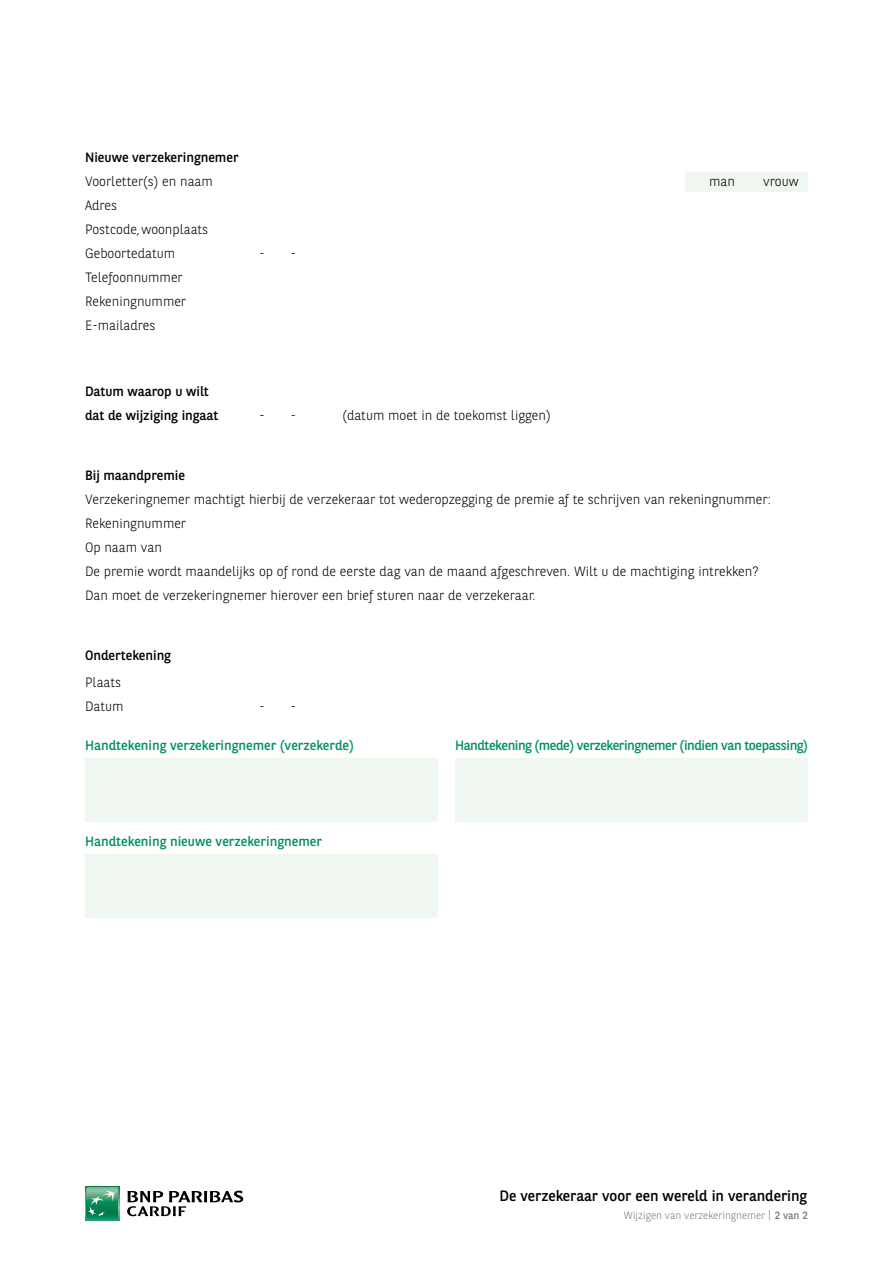
<style>
.page{position:relative;width:893px;height:1263px;background:#fff}
.page>*{position:absolute;margin:0;border:0;box-sizing:border-box;transform-origin:0 0}
.t1{font:15px "BNPP Sans";color:#000}
.t2{font:300 13.5px/24px "BNPP Sans";color:#000}
.t3{font:13.5px/24px "BNPP Sans";color:#000}
.t4{font:13.5px "BNPP Sans";color:#00925b}
.t5{font:13.5px "BNPP Sans";letter-spacing:-.03em;color:#00925b}
.t6{font:300 10.5px "BNPP Sans";color:#7b7c7e}
.s1{font-weight:400}
</style>
<div class="page">
<svg style="left:85px;top:1186px;width:34px;height:34px"></svg>
<svg style="left:86px;top:1187px;width:32px;height:32px"></svg>
<svg style="left:127px;top:1190px;width:116px;height:26px"></svg>
<div style="left:685px;top:172px;width:123px;height:20px;background:#eff7f0"></div>
<div style="left:85px;top:758px;width:353px;height:64px;background:#eff7f0"></div>
<div style="left:85px;top:854px;width:353px;height:64px;background:#eff7f0"></div>
<div style="left:455px;top:758px;width:353px;height:64px;background:#eff7f0"></div>
<p class="t3" style="left:85px;top:145px;width:155px">Nieuwe verzekeringnemer</p>
<p class="t2" style="left:85px;top:169px;width:129px">Voorletter(s) en naam</p>
<p class="t2" style="left:709px;top:169px;width:27px">man</p>
<p class="t2" style="left:763px;top:169px;width:37px">vrouw</p>
<p class="t2" style="left:85px;top:193px;width:125px">Adres<br>Postcode, woonplaats<br>Geboortedatum</p>
<p class="t2" style="left:259px;top:241px;width:39px">- -</p>
<p class="t2" style="left:85px;top:265px;width:103px">Telefoonnummer<br>Rekeningnummer<br>E-mailadres</p>
<p class="t3" style="left:85px;top:379px;width:135px">Datum waarop u wilt dat de wijziging ingaat</p>
<p class="t2" style="left:259px;top:403px;width:39px">- -</p>
<p class="t2" style="left:342px;top:403px;width:210px">(datum moet in de toekomst liggen)</p>
<p class="t3" style="left:85px;top:463px;width:102px">Bij maandpremie</p>
<p class="t2" style="left:85px;top:487px;width:687px">Verzekeringnemer machtigt hierbij de verzekeraar tot wederopzegging de premie af te schrijven van rekeningnummer:<br>Rekeningnummer<br>Op naam van<br>De premie wordt maandelijks op of rond de eerste dag van de maand afgeschreven. Wilt u de machtiging intrekken?<br>Dan moet de verzekeringnemer hierover een brief sturen naar de verzekeraar.</p>
<p class="t3" style="left:85px;top:643px;width:87px">Ondertekening</p>
<p class="t2" style="left:85px;top:670px;width:40px">Plaats<br>Datum</p>
<p class="t2" style="left:259px;top:694px;width:39px">- -</p>
<p class="t4" style="left:85px;top:736px;width:270px">Handtekening verzekeringnemer (verzekerde)</p>
<p class="t4" style="left:85px;top:832px;width:238px">Handtekening nieuwe verzekeringnemer</p>
<p class="t5" style="left:455px;top:736px;width:354px">Handtekening (mede) verzekeringnemer (indien van toepassing)</p>
<p class="t1" style="left:499px;top:1185px;width:309px">De verzekeraar voor een wereld in verandering</p>
<p class="t6" style="left:624px;top:1208px;width:185px">Wijzigen van verzekeringnemer | <span class="s1">2 van 2</span></p>
</div>
